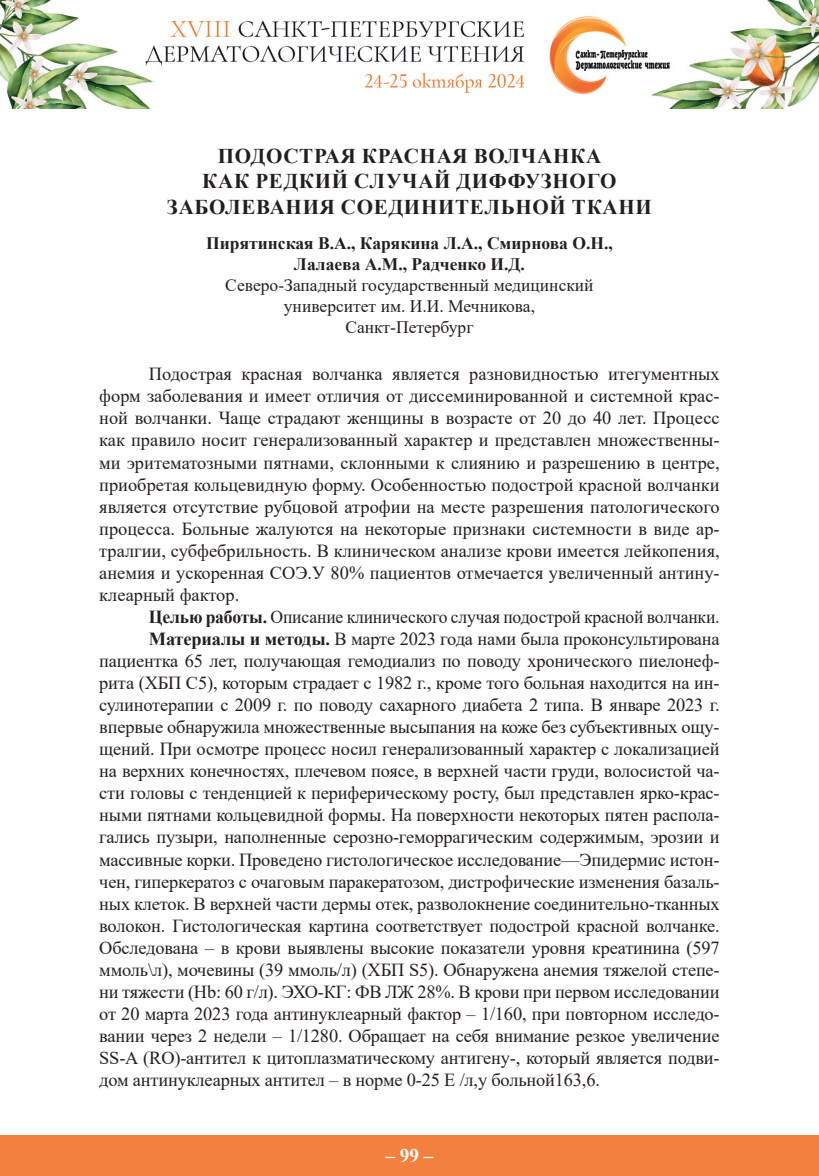
<style>
.page{position:relative;width:819px;height:1176px;background:#fff}
.page>*{position:absolute;margin:0;border:0;box-sizing:border-box;transform-origin:0 0}
.t1{font:700 21px/25.2px "Times New Roman";letter-spacing:.035em;color:#231f20;text-align:center}
.t2{font:700 19.25px "Times New Roman";color:#fff}
.t3{font:18.38px/22.1px "Times New Roman";letter-spacing:-.01em;color:#231f20;text-align:justify}
.t4{font:18.38px "Times New Roman";letter-spacing:-.01em;color:#231f20;scale:.96 1}
.t5{font:17.5px/21px "Times New Roman";color:#231f20;text-align:center}
.t6{font:700 17.5px/21px "Times New Roman";color:#231f20;text-align:center}
.s1{font-weight:700}
</style>
<div class="page">
<div style="left:0;top:1135px;width:819px;height:41px;background:#f48040"></div>
<img style="left:0;top:0;width:819px;height:108px">
<p class="t1" style="left:167px;top:143px;width:486px">ПОДОСТРАЯ КРАСНАЯ ВОЛЧАНКА<br>КАК РЕДКИЙ СЛУЧАЙ ДИФФУЗНОГО<br>ЗАБОЛЕВАНИЯ СОЕДИНИТЕЛЬНОЙ ТКАНИ</p>
<p class="t6" style="left:206px;top:232px;width:408px">Пирятинская В.А., Карякина Л.А., Смирнова О.Н.,<br>Лалаева А.М., Радченко И.Д.</p>
<p class="t5" style="left:225px;top:274px;width:370px">Северо-Западный государственный медицинский университет им. И.И. Мечникова,<br>Санкт-Петербург</p>
<p class="t3" style="left:99px;top:362px;width:622px;text-indent:50px">Подострая красная волчанка является разновидностью итегументных форм заболевания и имеет отличия от диссеминированной и системной крас&shy;ной волчанки. Чаще страдают женщины в возрасте от 20 до 40 лет. Процесс как правило носит генерализованный характер и представлен множественны&shy;ми эритематозными пятнами, склонными к слиянию и разрешению в центре, приобретая кольцевидную форму. Особенностью подострой красной волчанки является отсутствие рубцовой атрофии на месте разрешения патологического процесса. Больные жалуются на некоторые признаки системности в виде ар&shy;тралгии, субфебрильность. В клиническом анализе крови имеется лейкопения, анемия и ускоренная СОЭ.У 80% пациентов отмечается увеличенный антину&shy;клеарный фактор.</p>
<p class="t4" style="left:149px;top:604px;width:596px"><span class="s1">Целью работы.</span> Описание клинического случая подострой красной волчанки.</p>
<p class="t3" style="left:149px;top:627px;width:572px"><span class="s1">Материалы и методы.</span> В марте 2023 года нами была проконсультирована</p>
<p class="t3" style="left:99px;top:649px;width:622px">пациентка 65 лет, получающая гемодиализ по поводу хронического пиелонеф-</p>
<p class="t3" style="left:99px;top:671px;width:622px">рита (ХБП С5), которым страдает с 1982 г., кроме того больная находится на ин-</p>
<p class="t3" style="left:99px;top:693px;width:622px">сулинотерапии с 2009 г. по поводу сахарного диабета 2 типа. В январе 2023 г.</p>
<p class="t3" style="left:99px;top:715px;width:622px">впервые обнаружила множественные высыпания на коже без субъективных ощу-</p>
<p class="t3" style="left:99px;top:737px;width:622px">щений. При осмотре процесс носил генерализованный характер с локализацией</p>
<p class="t3" style="left:99px;top:759px;width:622px">на верхних конечностях, плечевом поясе, в верхней части груди, волосистой ча-</p>
<p class="t3" style="left:99px;top:781px;width:622px">сти головы с тенденцией к периферическому росту, был представлен ярко-крас-</p>
<p class="t3" style="left:99px;top:803px;width:622px">ными пятнами кольцевидной формы. На поверхности некоторых пятен распола-</p>
<p class="t3" style="left:99px;top:825px;width:622px">гались пузыри, наполненные серозно-геморрагическим содержимым, эрозии и</p>
<p class="t3" style="left:99px;top:848px;width:622px">массивные корки. Проведено гистологическое исследование—Эпидермис истон-</p>
<p class="t3" style="left:99px;top:870px;width:622px">чен, гиперкератоз с очаговым паракератозом, дистрофические изменения базаль-</p>
<p class="t3" style="left:99px;top:892px;width:622px">ных клеток. В верхней части дермы отек, разволокнение соединительно-тканных</p>
<p class="t3" style="left:99px;top:914px;width:622px">волокон. Гистологическая картина соответствует подострой красной волчанке.</p>
<p class="t3" style="left:99px;top:936px;width:622px">Обследована – в крови выявлены высокие показатели уровня креатинина (597</p>
<p class="t3" style="left:99px;top:958px;width:622px">ммоль\л), мочевины (39 ммоль/л) (ХБП S5). Обнаружена анемия тяжелой степе-</p>
<p class="t3" style="left:99px;top:980px;width:622px">ни тяжести (Hb: 60 г/л). ЭХО-КГ: ФВ ЛЖ 28%. В крови при первом исследовании</p>
<p class="t3" style="left:99px;top:1002px;width:622px">от 20 марта 2023 года антинуклеарный фактор – 1/160, при повторном исследо-</p>
<p class="t3" style="left:99px;top:1024px;width:622px">вании через 2 недели – 1/1280. Обращает на себя внимание резкое увеличение</p>
<p class="t3" style="left:99px;top:1046px;width:622px">SS-A (RO)-антител к цитоплазматическому антигену-, который является подви-</p>
<p class="t3" style="left:99px;top:1068px;width:502px">дом антинуклеарных антител – в норме 0-25 E /л,у больной163,6.</p>
<p class="t2" style="left:385px;top:1142px;width:50px">– 99 –</p>
</div>
